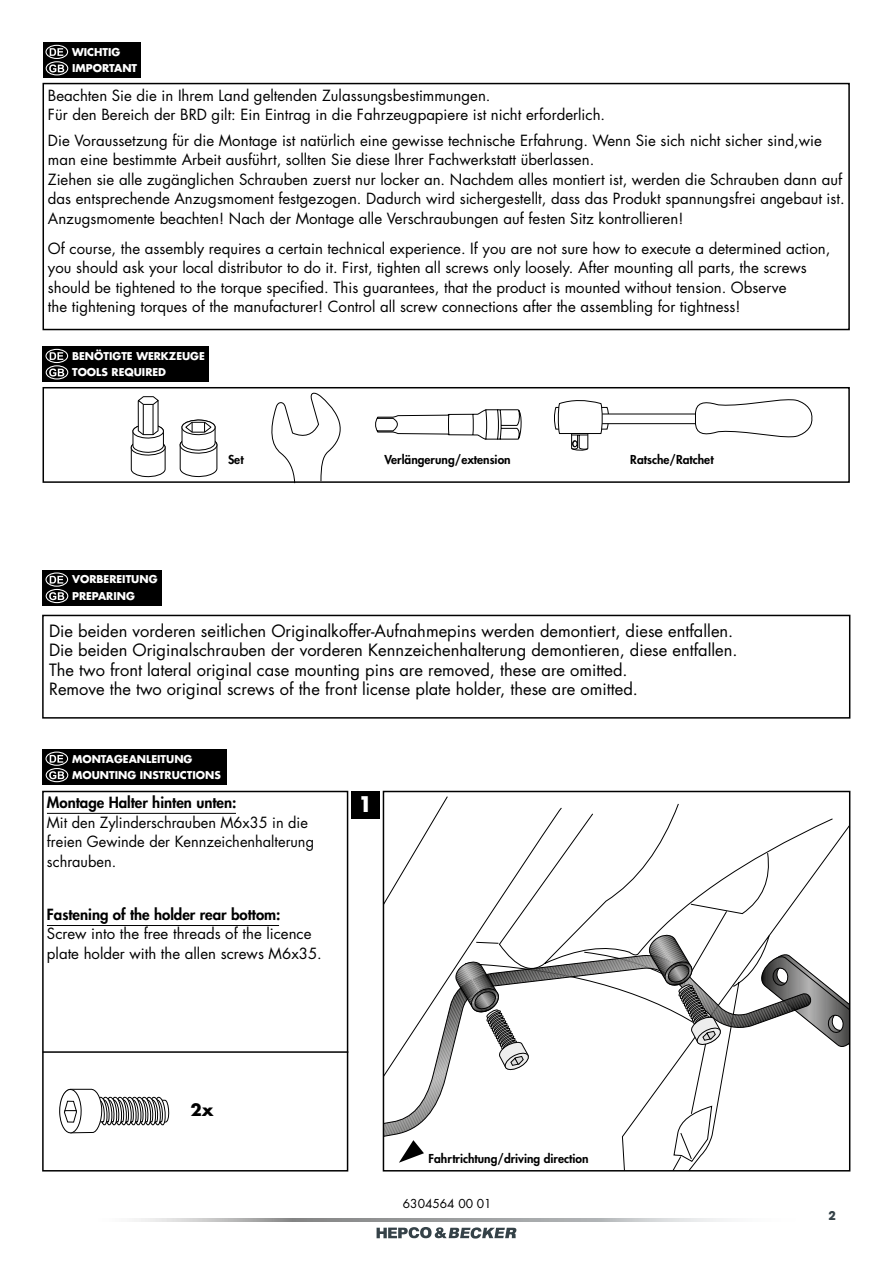
<style>
.page{position:relative;width:893px;height:1263px;background:#fff}
.page>*{position:absolute;margin:0;border:0;box-sizing:border-box;transform-origin:0 0}
.t1{font:700 21px "Futura Std";color:#fff}
.t2{font:16.5px/19.5px "Futura Std";color:#000}
.t3{font:700 16.5px "Futura Std";color:#000}
.t4{font:15px/19.5px "Futura Std";color:#000}
.t5{font:800 15px "Futura Std";color:#000}
.t6{font:800 12px "Futura Std";color:#000}
.t7{font:12px "Futura Std";color:#000}
.t8{font:700 12px "Avant Garde";color:#354248}
.t9{font:700 10.5px/16.5px "Futura Std";color:#fff}
</style>
<div class="page">
<svg style="left:134px;top:1218px;width:593px;height:3px"></svg>
<svg style="left:377px;top:1227px;width:139px;height:11px"></svg>
<div style="left:43px;top:83px;width:807px;height:247px;border:2px solid #000"></div>
<div style="left:43px;top:43px;width:97px;height:35px;background:#000"></div>
<svg style="left:50px;top:48px;width:13px;height:8px"></svg>
<div style="left:45px;top:45px;width:23px;height:14px;border:1px solid #fff;border-radius:50%"></div>
<svg style="left:49px;top:64px;width:15px;height:8px"></svg>
<div style="left:46px;top:61px;width:22px;height:14px;border:1px solid #fff;border-radius:50%"></div>
<div style="left:42px;top:615px;width:808px;height:104px;border:2px solid #000"></div>
<div style="left:43px;top:570px;width:119px;height:36px;background:#000"></div>
<svg style="left:50px;top:576px;width:13px;height:7px"></svg>
<div style="left:45px;top:572px;width:23px;height:15px;border:1px solid #fff;border-radius:50%"></div>
<svg style="left:49px;top:592px;width:15px;height:8px"></svg>
<div style="left:46px;top:589px;width:22px;height:14px;border:1px solid #fff;border-radius:50%"></div>
<div style="left:42px;top:791px;width:306px;height:380px;border:2px solid #000"></div>
<hr style="left:850px;top:955px;width:1px;height:89px;background:#4d4d4c">
<svg style="left:386px;top:796px;width:461px;height:372px"></svg>
<svg style="left:386px;top:1075px;width:426px;height:75px"></svg>
<svg style="left:386px;top:934px;width:461px;height:141px"></svg>
<div style="left:383px;top:791px;width:467px;height:380px;border:2px solid #000"></div>
<div style="left:43px;top:749px;width:184px;height:36px;background:#000"></div>
<svg style="left:50px;top:755px;width:13px;height:8px"></svg>
<div style="left:45px;top:751px;width:23px;height:15px;border:1px solid #fff;border-radius:50%"></div>
<svg style="left:49px;top:771px;width:15px;height:8px"></svg>
<div style="left:46px;top:768px;width:22px;height:14px;border:1px solid #fff;border-radius:50%"></div>
<div style="left:351px;top:791px;width:29px;height:27px;background:#000"></div>
<svg style="left:399px;top:1140px;width:25px;height:23px"></svg>
<hr style="left:47px;top:813px;width:189px;height:1px;background:#000">
<hr style="left:47px;top:925px;width:232px;height:1px;background:#000">
<hr style="left:43px;top:1051px;width:305px;height:2px;background:#000">
<svg style="left:59px;top:1088px;width:111px;height:46px"></svg>
<div style="left:43px;top:387px;width:807px;height:96px;border:2px solid #000"></div>
<svg style="left:269px;top:392px;width:544px;height:92px"></svg>
<svg style="left:179px;top:419px;width:39px;height:59px"></svg>
<div style="left:43px;top:347px;width:166px;height:35px;background:#000"></div>
<svg style="left:50px;top:352px;width:13px;height:8px"></svg>
<div style="left:45px;top:349px;width:23px;height:14px;border:1px solid #fff;border-radius:50%"></div>
<svg style="left:49px;top:369px;width:15px;height:7px"></svg>
<div style="left:46px;top:365px;width:22px;height:14px;border:1px solid #fff;border-radius:50%"></div>
<svg style="left:130px;top:396px;width:36px;height:82px"></svg>
<p class="t9" style="left:72px;top:43px;width:67px">WICHTIG<br>IMPORTANT</p>
<p class="t4" style="left:48px;top:86px;width:559px">Beachten Sie die in Ihrem Land geltenden Zulassungsbestimmungen.<br>Für den Bereich der BRD gilt: Ein Eintrag in die Fahrzeugpapiere ist nicht erforderlich.</p>
<p class="t4" style="left:48px;top:131px;width:798px">Die Voraussetzung für die Montage ist natürlich eine gewisse technische Erfahrung. Wenn Sie sich nicht sicher sind,wie man eine bestimmte Arbeit ausführt, sollten Sie diese Ihrer Fachwerkstatt überlassen.<br>Ziehen sie alle zugänglichen Schrauben zuerst nur locker an. Nachdem alles montiert ist, werden die Schrauben dann auf das entsprechende Anzugsmoment festgezogen. Dadurch wird sichergestellt, dass das Produkt spannungsfrei angebaut ist.<br>Anzugsmomente beachten! Nach der Montage alle Verschraubungen auf festen Sitz kontrollieren!</p>
<p class="t4" style="left:48px;top:239px;width:784px">Of course, the assembly requires a certain technical experience. If you are not sure how to execute a determined action, you should ask your local distributor to do it. First, tighten all screws only loosely. After mounting all parts, the screws should be tightened to the torque specified. This guarantees, that the product is mounted without tension. Observe<br>the tightening torques of the manufacturer! Control all screw connections after the assembling for tightness!</p>
<p class="t9" style="left:72px;top:347px;width:134px">BENÖTIGTE WERKZEUGE<br>TOOLS REQUIRED</p>
<p class="t6" style="left:228px;top:452px;width:17px">Set</p>
<p class="t6" style="left:385px;top:452px;width:128px">Verlängerung/extension</p>
<p class="t6" style="left:630px;top:452px;width:85px">Ratsche/Ratchet</p>
<p class="t9" style="left:72px;top:571px;width:87px">VORBEREITUNG<br>PREPARING</p>
<p class="t2" style="left:49px;top:621px;width:690px">Die beiden vorderen seitlichen Originalkoffer-Aufnahmepins werden demontiert, diese entfallen.<br>Die beiden Originalschrauben der vorderen Kennzeichenhalterung demontieren, diese entfallen.<br>The two front lateral original case mounting pins are removed, these are omitted.<br>Remove the two original screws of the front license plate holder, these are omitted.</p>
<p class="t9" style="left:72px;top:750px;width:150px">MONTAGEANLEITUNG<br>MOUNTING INSTRUCTIONS</p>
<p class="t5" style="left:47px;top:793px;width:191px">Montage Halter hinten unten:</p>
<p class="t4" style="left:47px;top:813px;width:269px">Mit den Zylinderschrauben M6x35 in die freien Gewinde der Kennzeichenhalterung schrauben.</p>
<p class="t5" style="left:47px;top:904px;width:235px">Fastening of the holder rear bottom:</p>
<p class="t4" style="left:47px;top:924px;width:276px">Screw into the free threads of the licence plate holder with the allen screws M6x35.</p>
<h1 class="t1" style="left:358px;top:790px;width:16px">1</h1>
<p class="t3" style="left:191px;top:1099px;width:25px">2x</p>
<p class="t6" style="left:429px;top:1151px;width:161px">Fahrtrichtung/driving direction</p>
<p class="t7" style="left:403px;top:1196px;width:90px">6304564 00 01</p>
<p class="t8" style="left:828px;top:1208px;width:9px">2</p>
</div>
